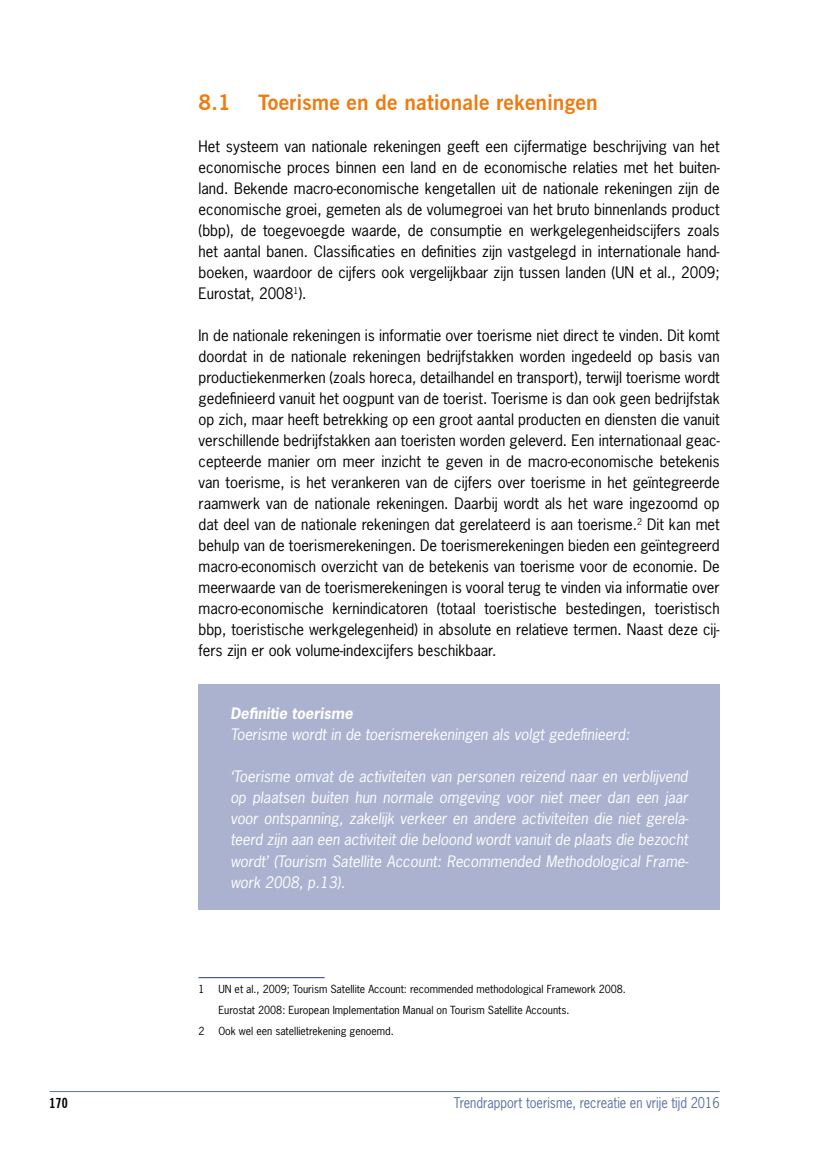
<style>
.page{position:relative;width:819px;height:1166px;background:#fff}
.page>*{position:absolute;margin:0;border:0;box-sizing:border-box;transform-origin:0 0}
.t1{font:700 21px "News Gothic BT";letter-spacing:.01em;color:#ef7b0f}
.t2{font:14.88px/21px "News Gothic Std";color:#000;text-align:justify}
.t3{font:italic 14.88px/21px "News Gothic Std";color:#fff;text-align:justify}
.t4{font:italic 700 14.88px "News Gothic Std";color:#fff}
.t5{font:14px "News Gothic Std";color:#5a71a2;scale:.9 1}
.t6{font:700 condensed 14px "News Gothic BT";color:#000}
.t7{font:10.5px/21px "News Gothic Std";color:#000}
</style>
<div class="page">
<hr style="left:50px;top:1091px;width:669px;height:1px;background:#5a71a2">
<div style="left:198px;top:684px;width:521px;height:225px;background:#abb2cf"></div>
<hr style="left:198px;top:977px;width:126px;height:1px;background:#273583">
<h1 class="t1" style="left:198px;top:90px;width:34px">8.1</h1>
<h1 class="t1" style="left:258px;top:90px;width:341px">Toerisme en de nationale rekeningen</h1>
<p class="t2" style="left:198px;top:136px;width:522px">Het systeem van nationale rekeningen geeft een cijfermatige beschrijving van het economische proces binnen een land en de economische relaties met het buiten&shy;land. Bekende macro-economische kengetallen uit de nationale rekeningen zijn de economische groei, gemeten als de volumegroei van het bruto binnenlands product (bbp), de toegevoegde waarde, de consumptie en werkgelegenheidscijfers zoals het aantal banen. Classificaties en definities zijn vastgelegd in internationale hand&shy;boeken, waardoor de cijfers ook vergelijkbaar zijn tussen landen (UN et al., 2009; Eurostat, 2008<sup>1</sup>).</p>
<p class="t2" style="left:198px;top:325px;width:522px">In de nationale rekeningen is informatie over toerisme niet direct te vinden. Dit komt doordat in de nationale rekeningen bedrijfstakken worden ingedeeld op basis van productiekenmerken (zoals horeca, detailhandel en transport), terwijl toerisme wordt gedefinieerd vanuit het oogpunt van de toerist. Toerisme is dan ook geen bedrijfstak op zich, maar heeft betrekking op een groot aantal producten en diensten die vanuit verschillende bedrijfstakken aan toeristen worden geleverd. Een internationaal geac&shy;cepteerde manier om meer inzicht te geven in de macro-economische betekenis van toerisme, is het verankeren van de cijfers over toerisme in het geïntegreerde raamwerk van de nationale rekeningen. Daarbij wordt als het ware ingezoomd op dat deel van de nationale rekeningen dat gerelateerd is aan toerisme.<sup>2</sup> Dit kan met behulp van de toerismerekeningen. De toerismerekeningen bieden een geïntegreerd macro-economisch overzicht van de betekenis van toerisme voor de economie. De meerwaarde van de toerismerekeningen is vooral terug te vinden via informatie over macro-economische kernindicatoren (totaal toeristische bestedingen, toeristisch bbp, toeristische werkgelegenheid) in absolute en relatieve termen. Naast deze cij&shy;fers zijn er ook volume-indexcijfers beschikbaar.</p>
<p class="t4" style="left:230px;top:704px;width:124px">Definitie toerisme</p>
<p class="t3" style="left:230px;top:724px;width:401px">Toerisme wordt in de toerismerekeningen als volgt gedefinieerd:</p>
<p class="t3" style="left:230px;top:766px;width:459px">‘Toerisme omvat de activiteiten van personen reizend naar en verblijvend op plaatsen buiten hun normale omgeving voor niet meer dan een jaar voor ontspanning, zakelijk verkeer en andere activiteiten die niet gerela&shy;teerd zijn aan een activiteit die beloond wordt vanuit de plaats die bezocht wordt’ (Tourism Satellite Account: Recommended Methodological Frame&shy;work 2008, p.13).</p>
<p class="t7" style="left:198px;top:978px;width:8px">1</p>
<p class="t7" style="left:218px;top:978px;width:409px">UN et al., 2009; Tourism Satellite Account: recommended methodological Framework 2008.<br>Eurostat 2008: European Implementation Manual on Tourism Satellite Accounts.</p>
<p class="t7" style="left:198px;top:1020px;width:8px">2</p>
<p class="t7" style="left:218px;top:1020px;width:177px">Ook wel een satellietrekening genoemd.</p>
<p class="t6" style="left:50px;top:1094px;width:20px">170</p>
<p class="t5" style="left:454px;top:1094px;width:297px">Trendrapport toerisme, recreatie en vrije tijd 2016</p>
</div>
